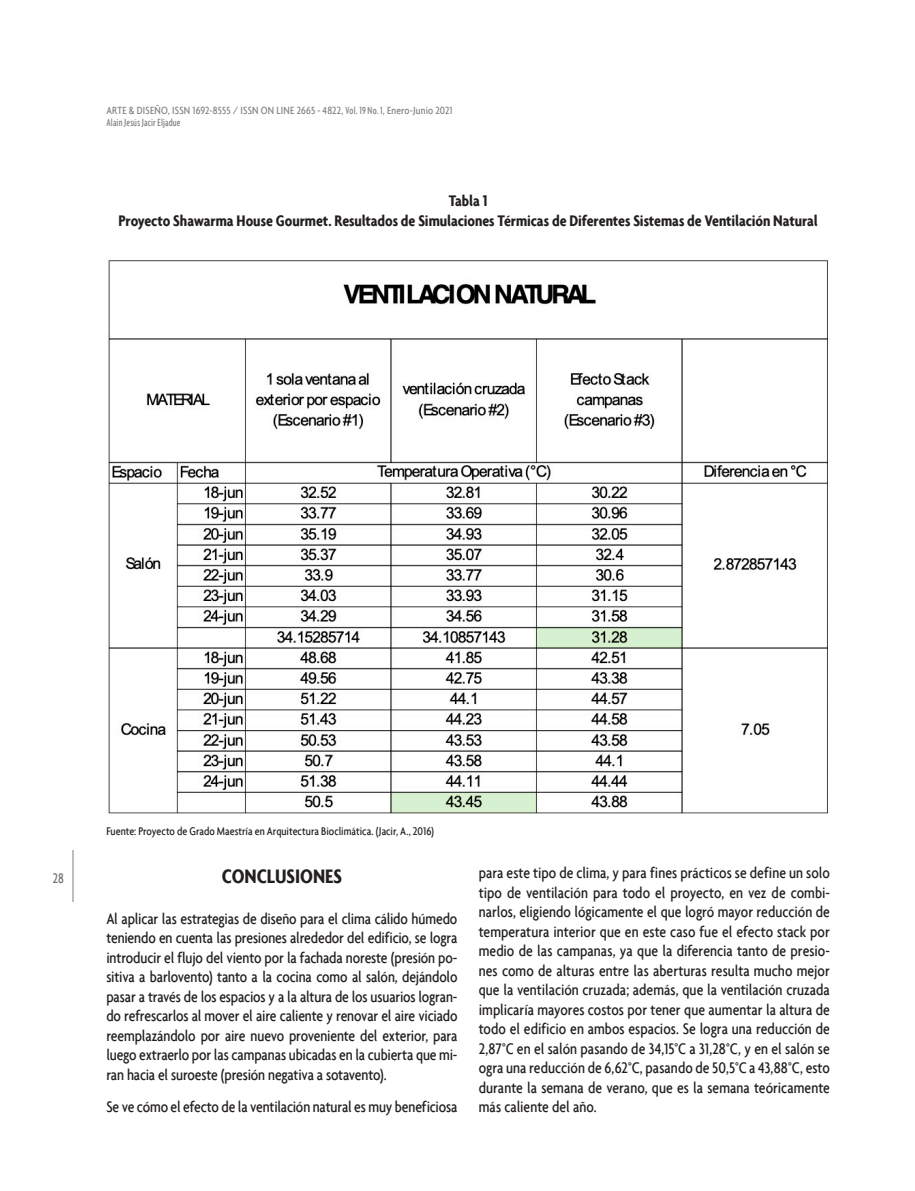
<style>
.page{position:relative;width:915px;height:1191px;background:#fff}
.page>*{position:absolute;margin:0;border:0;box-sizing:border-box;transform-origin:0 0}
.Subtítulos_1{font:700 condensed 21px "Agenda";color:#231f20}
.General{font:500 condensed 16.5px/19.5px "Agenda";letter-spacing:-.005em;color:#231f20;text-align:justify}
.General-2{font:700 condensed 16.5px "Agenda";letter-spacing:-.005em;color:#231f20}
.t1{font:500 condensed 15px "Agenda";color:#6c6d70;scale:.9 1}
.General-3{font:500 condensed 12px "Agenda";color:#231f20}
.t2{font:500 condensed 11.25px/12px "Agenda";letter-spacing:.015em;color:#808285}
.s1{font-stretch:extra-condensed}
</style>
<div class="page">
<hr style="left:72px;top:850px;width:2px;height:51px;background:#bcbdc0">
<img style="left:108px;top:260px;width:720px;height:554px">
<p class="t2" style="left:106px;top:104px;width:347px">ARTE &amp; DISEÑO, ISSN 1692-8555 / ISSN ON LINE 2665 - 4822, <span class="s1">Vol. 19 No. 1</span>, Enero-Junio 2021<br><span class="s1">Alain Jesús Jacir Eljadue</span></p>
<p class="General-2" style="left:448px;top:191px;width:40px">Tabla 1</p>
<p class="General-2" style="left:118px;top:211px;width:700px">Proyecto Shawarma House Gourmet. Resultados de Simulaciones Térmicas de Diferentes Sistemas de Ventilación Natural</p>
<p class="t1" style="left:53px;top:870px;width:14px">28</p>
<p class="General-3" style="left:106px;top:824px;width:329px">Fuente: Proyecto de Grado Maestría en Arquitectura Bioclimática. (Jacir, A., 2016)</p>
<p class="Subtítulos_1" style="left:222px;top:863px;width:122px">CONCLUSIONES</p>
<p class="General" style="left:106px;top:908px;width:352px">Al aplicar las estrategias de diseño para el clima cálido húmedo teniendo en cuenta las presiones alrededor del edificio, se logra introducir el flujo del viento por la fachada noreste (presión po&shy;sitiva a barlovento) tanto a la cocina como al salón, dejándolo pasar a través de los espacios y a la altura de los usuarios logran&shy;do refrescarlos al mover el aire caliente y renovar el aire viciado reemplazándolo por aire nuevo proveniente del exterior, para luego extraerlo por las campanas ubicadas en la cubierta que mi&shy;ran hacia el suroeste (presión negativa a sotavento).</p>
<p class="General" style="left:106px;top:1096px;width:352px">Se ve cómo el efecto de la ventilación natural es muy beneficiosa</p>
<p class="General" style="left:478px;top:863px;width:352px">para este tipo de clima, y para fines prácticos se define un solo tipo de ventilación para todo el proyecto, en vez de combi&shy;narlos, eligiendo lógicamente el que logró mayor reducción de temperatura interior que en este caso fue el efecto stack por medio de las campanas, ya que la diferencia tanto de presio&shy;nes como de alturas entre las aberturas resulta mucho mejor que la ventilación cruzada; además, que la ventilación cruzada implicaría mayores costos por tener que aumentar la altura de todo el edificio en ambos espacios. Se logra una reducción de 2,87°C en el salón pasando de 34,15°C a 31,28°C, y en el salón se ogra una reducción de 6,62°C, pasando de 50,5°C a 43,88°C, esto durante la semana de verano, que es la semana teóricamente más caliente del año.</p>
</div>
